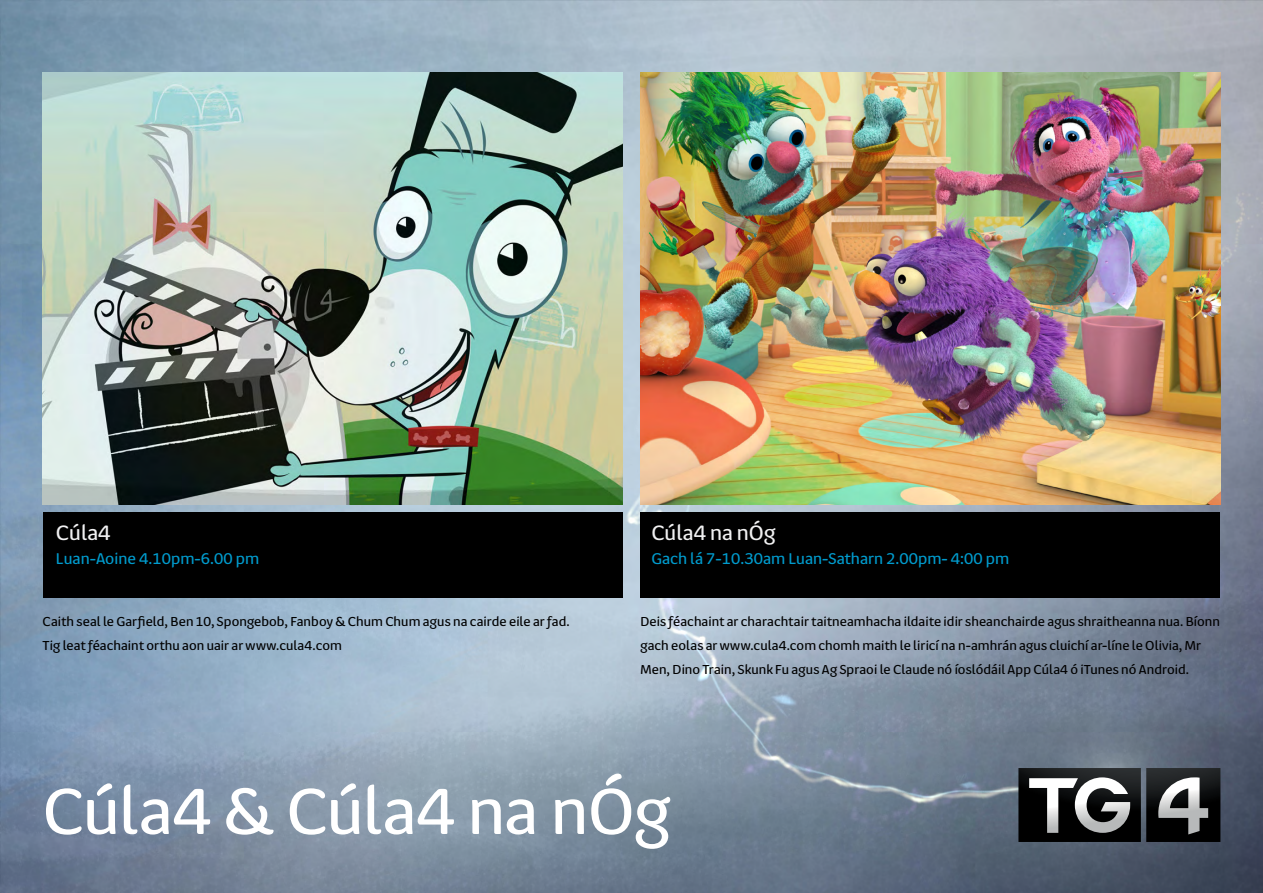
<style>
.page{position:relative;width:1263px;height:893px;background:#fff}
.page>*{position:absolute;margin:0;border:0;box-sizing:border-box;transform-origin:0 0}
.t1{font:75px "TG4";color:#fff}
.t2{font:24px "TG4";letter-spacing:.005em;color:#f1f1f2}
.t3{font:18px "TG4";letter-spacing:.005em;color:#009bcd}
.t4{font:15px/24px "TG4";letter-spacing:.01em;color:#000}
</style>
<div class="page">
<img style="left:0;top:0;width:1263px;height:893px">
<svg style="left:1018px;top:768px;width:202px;height:74px"></svg>
<img style="left:640px;top:72px;width:580px;height:433px">
<img style="left:43px;top:72px;width:579px;height:433px">
<div style="left:43px;top:512px;width:579px;height:85px;background:#000"></div>
<div style="left:640px;top:512px;width:580px;height:85px;background:#000"></div>
<h2 class="t2" style="left:56px;top:516px;width:56px">Cúla4</h2>
<p class="t3" style="left:56px;top:546px;width:205px">Luan-Aoine 4.10pm-6.00 pm</p>
<h2 class="t2" style="left:651px;top:516px;width:125px">Cúla4 na nÓg</h2>
<p class="t3" style="left:651px;top:546px;width:359px">Gach lá 7-10.30am Luan-Satharn 2.00pm- 4:00 pm</p>
<p class="t4" style="left:43px;top:609px;width:529px">Caith seal le Garfield, Ben 10, Spongebob, Fanboy &amp; Chum Chum agus na cairde eile ar fad.<br>Tig leat féachaint orthu aon uair ar www.cula4.com</p>
<p class="t4" style="left:640px;top:609px;width:581px">Deis féachaint ar charachtair taitneamhacha ildaite idir sheanchairde agus shraitheanna nua. Bíonn gach eolas ar www.cula4.com chomh maith le liricí na n-amhrán agus cluichí ar-líne le Olivia, Mr<br>Men, Dino Train, Skunk Fu agus Ag Spraoi le Claude nó íoslódáil App Cúla4 ó iTunes nó Android.</p>
<h1 class="t1" style="left:43px;top:757px;width:629px">Cúla4 &amp; Cúla4 na nÓg</h1>
</div>
